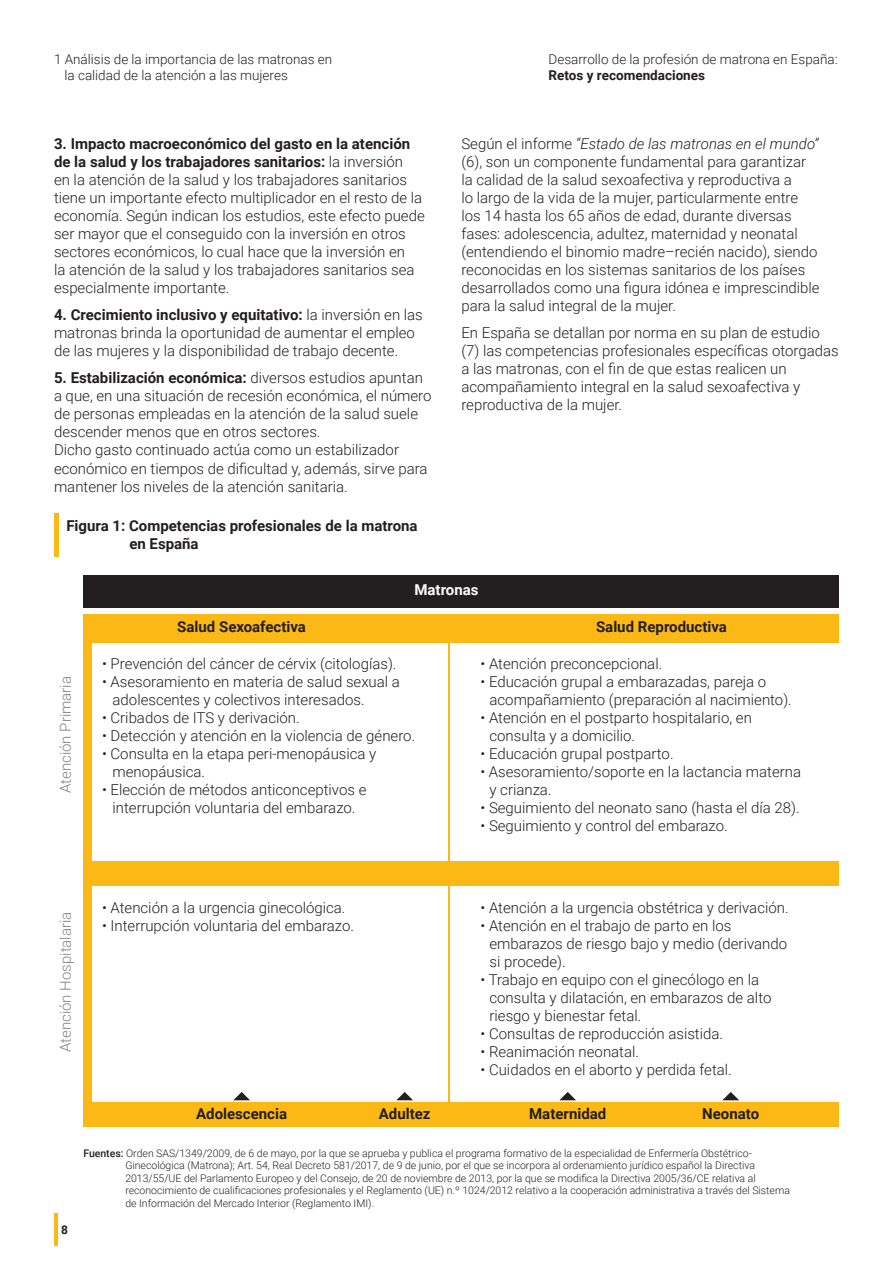
<style>
.page{position:relative;width:893px;height:1263px;background:#fff}
.page>*{position:absolute;margin:0;border:0;box-sizing:border-box;transform-origin:0 0}
.t1{font:300 15px/18px "Roboto";color:#231f20}
.t2{font:700 15px "Roboto";color:#231f20}
.t3{font:300 15px "Roboto";color:#808285}
.t4{font:700 15px "Roboto";color:#fff}
.t5{font:300 13.5px/16.2px "Roboto";color:#231f20}
.t6{font:700 13.5px "Roboto";color:#231f20}
.t7{font:700 12px "Roboto";color:#231f20}
.t8{font:300 10.5px/12.6px "Roboto";color:#231f20}
.s1{font-weight:700}
.s2{font-style:italic}
.s3{font-weight:500}
</style>
<div class="page">
<hr style="left:54px;top:1213px;width:3px;height:33px;background:#fcb814">
<div style="left:83px;top:575px;width:756px;height:33px;background:#231f20"></div>
<div style="left:83px;top:614px;width:756px;height:29px;background:#fcb814"></div>
<div style="left:83px;top:861px;width:756px;height:25px;background:#fcb814"></div>
<div style="left:83px;top:1102px;width:756px;height:25px;background:#fcb814"></div>
<div style="left:83px;top:614px;width:9px;height:241px;background:#fcb814"></div>
<hr style="left:448px;top:614px;width:2px;height:241px;background:#fcb814">
<div style="left:83px;top:855px;width:9px;height:247px;background:#fcb814"></div>
<hr style="left:448px;top:855px;width:2px;height:247px;background:#fcb814">
<svg style="left:233px;top:1092px;width:17px;height:8px"></svg>
<svg style="left:396px;top:1092px;width:17px;height:8px"></svg>
<svg style="left:559px;top:1092px;width:17px;height:8px"></svg>
<svg style="left:722px;top:1092px;width:17px;height:8px"></svg>
<hr style="left:54px;top:514px;width:4px;height:43px;background:#fcb814">
<p class="t5" style="left:64px;top:51px;width:269px;text-indent:-10px">1 Análisis de la importancia de las matronas en la calidad de la atención a las mujeres</p>
<p class="t1" style="left:54px;top:135px;width:372px"><span class="s1">3. Impacto macroeconómico del gasto en la atención de la salud y los trabajadores sanitarios:</span> la inversión<br>en la atención de la salud y los trabajadores sanitarios tiene un importante efecto multiplicador en el resto de la economía. Según indican los estudios, este efecto puede ser mayor que el conseguido con la inversión en otros sectores económicos, lo cual hace que la inversión en<br>la atención de la salud y los trabajadores sanitarios sea especialmente importante.</p>
<p class="t1" style="left:54px;top:306px;width:370px"><span class="s1">4. Crecimiento inclusivo y equitativo:</span> la inversión en las matronas brinda la oportunidad de aumentar el empleo de las mujeres y la disponibilidad de trabajo decente.</p>
<p class="t1" style="left:54px;top:369px;width:379px"><span class="s1">5. Estabilización económica:</span> diversos estudios apuntan a que, en una situación de recesión económica, el número de personas empleadas en la atención de la salud suele descender menos que en otros sectores.</p>
<p class="t1" style="left:54px;top:441px;width:375px">Dicho gasto continuado actúa como un estabilizador económico en tiempos de dificultad y, además, sirve para mantener los niveles de la atención sanitaria.</p>
<p class="t2" style="left:66px;top:515px;width:353px">Figura 1: Competencias profesionales de la matrona</p>
<p class="t2" style="left:129px;top:533px;width:71px">en España</p>
<p class="t5" style="left:549px;top:51px;width:291px">Desarrollo de la profesión de matrona en España:</p>
<p class="t6" style="left:549px;top:66px;width:158px">Retos y recomendaciones</p>
<p class="t1" style="left:461px;top:135px;width:360px">Según el informe <span class="s2">“Estado de las matronas en el mundo” </span>(6), son un componente fundamental para garantizar la calidad de la salud sexoafectiva y reproductiva a<br>lo largo de la vida de la mujer, particularmente entre los 14 hasta los 65 años de edad, durante diversas fases: adolescencia, adultez, maternidad y neonatal (entendiendo el binomio madre–recién nacido), siendo reconocidas en los sistemas sanitarios de los países desarrollados como una figura idónea e imprescindible para la salud integral de la mujer.</p>
<p class="t1" style="left:461px;top:324px;width:379px">En España se detallan por norma en su plan de estudio (7) las competencias profesionales específicas otorgadas a las matronas, con el fin de que estas realicen un acompañamiento integral en la salud sexoafectiva y reproductiva de la mujer.</p>
<p class="t3" style="left:55px;top:793px;width:118px;rotate:-90deg">Atención Primaria</p>
<p class="t2" style="left:177px;top:616px;width:130px">Salud Sexoafectiva</p>
<p class="t4" style="left:414px;top:580px;width:66px">Matronas</p>
<p class="t2" style="left:596px;top:616px;width:132px">Salud Reproductiva</p>
<p class="t1" style="left:102px;top:654px;width:296px">• Prevención del cáncer de cérvix (citologías).</p>
<p class="t1" style="left:113px;top:672px;width:289px;text-indent:-10px">• Asesoramiento en materia de salud sexual a adolescentes y colectivos interesados.</p>
<p class="t1" style="left:102px;top:708px;width:199px">• Cribados de ITS y derivación.</p>
<p class="t1" style="left:102px;top:726px;width:315px">• Detección y atención en la violencia de género.</p>
<p class="t1" style="left:113px;top:744px;width:265px;text-indent:-10px">• Consulta en la etapa peri-menopáusica y menopáusica.</p>
<p class="t1" style="left:102px;top:780px;width:266px;text-align:center">• Elección de métodos anticonceptivos e interrupción voluntaria del embarazo.</p>
<p class="t1" style="left:480px;top:654px;width:183px">• Atención preconcepcional.</p>
<p class="t1" style="left:489px;top:672px;width:304px;text-indent:-9px">• Educación grupal a embarazadas, pareja o acompañamiento (preparación al nacimiento).</p>
<p class="t1" style="left:489px;top:708px;width:264px;text-indent:-9px">• Atención en el postparto hospitalario, en consulta y a domicilio.</p>
<p class="t1" style="left:480px;top:744px;width:195px">• Educación grupal postparto.</p>
<p class="t1" style="left:489px;top:762px;width:313px;text-indent:-9px">• Asesoramiento/soporte en la lactancia materna y crianza.</p>
<p class="t1" style="left:480px;top:798px;width:321px">• Seguimiento del neonato sano (hasta el día 28).</p>
<p class="t1" style="left:480px;top:816px;width:249px">• Seguimiento y control del embarazo.</p>
<p class="t3" style="left:55px;top:1052px;width:142px;rotate:-90deg">Atención Hospitalaria</p>
<p class="t1" style="left:102px;top:898px;width:245px">• Atención a la urgencia ginecológica.</p>
<p class="t1" style="left:102px;top:916px;width:254px">• Interrupción voluntaria del embarazo.</p>
<p class="t1" style="left:480px;top:898px;width:310px">• Atención a la urgencia obstétrica y derivación.</p>
<p class="t1" style="left:489px;top:916px;width:299px;text-indent:-9px">• Atención en el trabajo de parto en los embarazos de riesgo bajo y medio (derivando si procede).</p>
<p class="t1" style="left:489px;top:970px;width:283px;text-indent:-9px">• Trabajo en equipo con el ginecólogo en la consulta y dilatación, en embarazos de alto riesgo y bienestar fetal.</p>
<p class="t1" style="left:480px;top:1024px;width:244px">• Consultas de reproducción asistida.</p>
<p class="t1" style="left:480px;top:1042px;width:160px">• Reanimación neonatal.</p>
<p class="t1" style="left:480px;top:1060px;width:253px">• Cuidados en el aborto y perdida fetal.</p>
<p class="t7" style="left:61px;top:1221px;width:8px">8</p>
<p class="t2" style="left:196px;top:1103px;width:92px">Adolescencia</p>
<p class="t2" style="left:379px;top:1103px;width:53px">Adultez</p>
<p class="t2" style="left:529px;top:1103px;width:79px">Maternidad</p>
<p class="t2" style="left:702px;top:1103px;width:58px">Neonato</p>
<p class="t8" style="left:125px;top:1146px;width:666px;text-indent:-42px"><span class="s3">Fuentes:</span> Orden SAS/1349/2009, de 6 de mayo, por la que se aprueba y publica el programa formativo de la especialidad de Enfermería Obstétrico-Ginecológica (Matrona); Art. 54, Real Decreto 581/2017, de 9 de junio, por el que se incorpora al ordenamiento jurídico español la Directiva 2013/55/UE del Parlamento Europeo y del Consejo, de 20 de noviembre de 2013, por la que se modifica la Directiva 2005/36/CE relativa al reconocimiento de cualificaciones profesionales y el Reglamento (UE) n.º 1024/2012 relativo a la cooperación administrativa a través del Sistema de Información del Mercado Interior (Reglamento IMI).</p>
</div>
